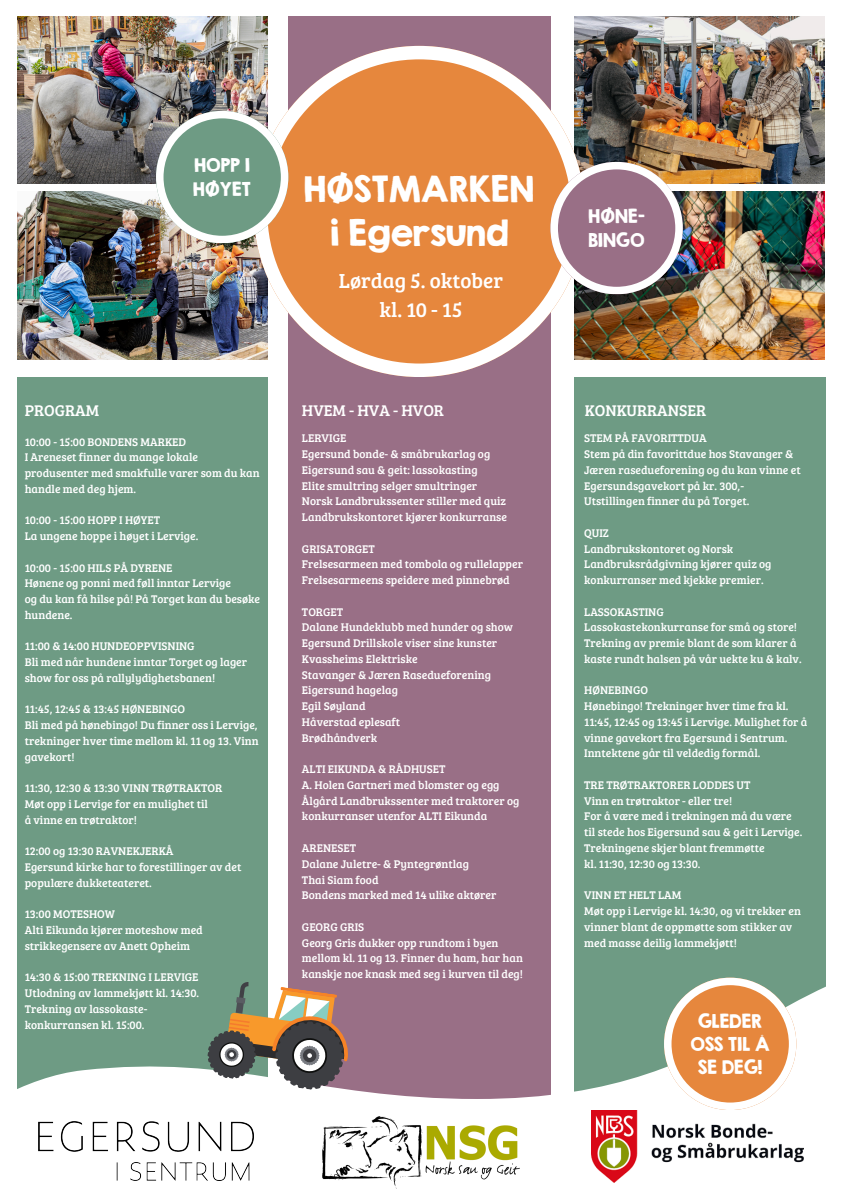
<style>
.page{position:relative;width:842px;height:1191px;background:#fff}
.page>*{position:absolute;margin:0;border:0;box-sizing:border-box;transform-origin:0 0}
.t1{font:32px/44.2px "KG Second Chances Solid";color:#fff;text-align:center}
.t2{font:21px/29.2px "Bree Serif";color:#fff;text-align:center}
.t3{font:17px/23.2px "KG Second Chances Solid";color:#fff}
.t4{font:16px "Bree Serif";color:#fff}
.t5{font:11.5px/15.8px "Bree Serif";color:#fff}
</style>
<div class="page">
<img style="left:17px;top:191px;width:237px;height:168px">
<img style="left:17px;top:17px;width:251px;height:167px">
<div style="left:574px;top:377px;width:252px;height:729px;background:#6e9b84"></div>
<div style="left:17px;top:377px;width:251px;height:775px;background:#6e9b84"></div>
<div style="left:288px;top:17px;width:262px;height:1135px;background:#996f86"></div>
<img style="left:574px;top:17px;width:250px;height:167px">
<img style="left:585px;top:191px;width:239px;height:168px">
<svg style="left:254px;top:46px;width:331px;height:331px"></svg>
<svg style="left:17px;top:940px;width:809px;height:249px"></svg>
<img style="left:323px;top:1116px;width:196px;height:71px">
<img style="left:592px;top:1109px;width:211px;height:73px">
<img style="left:38px;top:1121px;width:216px;height:59px">
<svg style="left:156px;top:111px;width:132px;height:132px"></svg>
<svg style="left:550px;top:162px;width:132px;height:132px"></svg>
<svg style="left:204px;top:980px;width:149px;height:113px"></svg>
<svg style="left:664px;top:977px;width:132px;height:132px;background:#dfa978"></svg>
<p class="t3" style="left:193px;top:154px;width:59px">HOPP I<br>HØYET</p>
<p class="t4" style="left:25px;top:399px;width:76px">PROGRAM</p>
<p class="t5" style="left:25px;top:433px;width:163px">10:00 - 15:00 BONDENS MARKED</p>
<p class="t5" style="left:25px;top:449px;width:236px">I Areneset finner du mange lokale produsenter med smakfulle varer som du kan handle med deg hjem.</p>
<p class="t5" style="left:25px;top:512px;width:137px">10:00 - 15:00 HOPP I HØYET</p>
<p class="t5" style="left:25px;top:527px;width:175px">La ungene hoppe i høyet i Lervige.</p>
<p class="t5" style="left:25px;top:559px;width:149px">10:00 - 15:00 HILS PÅ DYRENE</p>
<p class="t5" style="left:25px;top:575px;width:208px">Hønene og ponni med føll inntar Lervige</p>
<p class="t5" style="left:25px;top:590px;width:237px">og du kan få hilse på! På Torget kan du besøke hundene.</p>
<p class="t5" style="left:25px;top:638px;width:171px">11:00 &amp; 14:00 HUNDEOPPVISNING</p>
<p class="t5" style="left:25px;top:653px;width:224px">Bli med når hundene inntar Torget og lager show for oss på rallylydighetsbanen!</p>
<p class="t5" style="left:25px;top:701px;width:162px">11:45, 12:45 &amp; 13:45 HØNEBINGO</p>
<p class="t5" style="left:25px;top:716px;width:235px;text-align:justify">Bli med på hønebingo! Du finner oss i Lervige, trekninger hver time mellom kl. 11 og 13. Vinn gavekort!</p>
<p class="t5" style="left:25px;top:779px;width:199px">11:30, 12:30 &amp; 13:30 VINN TRØTRAKTOR</p>
<p class="t5" style="left:25px;top:795px;width:185px">Møt opp i Lervige for en mulighet til</p>
<p class="t5" style="left:25px;top:811px;width:114px">å vinne en trøtraktor!</p>
<p class="t5" style="left:25px;top:842px;width:150px">12:00 og 13:30 RAVNEKJERKÅ</p>
<p class="t5" style="left:25px;top:858px;width:218px">Egersund kirke har to forestillinger av det populære dukketeateret.</p>
<p class="t5" style="left:25px;top:905px;width:92px">13:00 MOTESHOW</p>
<p class="t5" style="left:25px;top:921px;width:179px">Alti Eikunda kjører moteshow med strikkegensere av Anett Opheim</p>
<p class="t5" style="left:25px;top:968px;width:175px">14:30 &amp; 15:00 TREKNING I LERVIGE</p>
<h1 class="t5" style="left:25px;top:984px;width:176px">Utlodning av lammekjøtt kl. 14:30.</h1>
<h2 class="t5" style="left:25px;top:1000px;width:124px">Trekning av lassokaste-</h2>
<h3 class="t5" style="left:25px;top:1016px;width:121px">konkurransen kl. 15:00.</h3>
<h3 class="t1" style="left:304px;top:166px;width:232px">HØSTMARKEN i Egersund</h3>
<p class="t2" style="left:339px;top:264px;width:166px">Lørdag 5. oktober kl. 10 - 15</p>
<p class="t3" style="left:588px;top:205px;width:58px">HØNE-<br>BINGO</p>
<p class="t4" style="left:302px;top:399px;width:143px">HVEM - HVA - HVOR</p>
<p class="t4" style="left:585px;top:399px;width:123px">KONKURRANSER</p>
<p class="t5" style="left:584px;top:429px;width:124px">STEM PÅ FAVORITTDUA</p>
<p class="t5" style="left:584px;top:445px;width:218px">Stem på din favorittdue hos Stavanger &amp;<br>Jæren rasedueforening og du kan vinne et<br>Egersundsgavekort på kr. 300,-</p>
<p class="t5" style="left:584px;top:492px;width:167px">Utstillingen finner du på Torget.</p>
<p class="t5" style="left:584px;top:524px;width:26px">QUIZ</p>
<p class="t5" style="left:584px;top:540px;width:189px">Landbrukskontoret og Norsk<br>Landbruksrådgivning kjører quiz og konkurranser med kjekke premier.</p>
<p class="t5" style="left:584px;top:603px;width:81px">LASSOKASTING</p>
<p class="t5" style="left:584px;top:618px;width:219px">Lassokastekonkurranse for små og store!<br>Trekning av premie blant de som klarer å kaste rundt halsen på vår uekte ku &amp; kalv.</p>
<p class="t5" style="left:584px;top:681px;width:65px">HØNEBINGO</p>
<p class="t5" style="left:584px;top:697px;width:225px">Hønebingo! Trekninger hver time fra kl.<br>11:45, 12:45 og 13:45 i Lervige. Mulighet for å vinne gavekort fra Egersund i Sentrum.<br>Inntektene går til veldedig formål.</p>
<p class="t5" style="left:584px;top:776px;width:168px">TRE TRØTRAKTORER LODDES UT</p>
<p class="t5" style="left:584px;top:792px;width:150px">Vinn en trøtraktor - eller tre!</p>
<p class="t5" style="left:584px;top:807px;width:209px">For å være med i trekningen må du være</p>
<p class="t5" style="left:584px;top:823px;width:220px">til stede hos Eigersund sau &amp; geit i Lervige.<br>Trekningene skjer blant fremmøtte</p>
<p class="t5" style="left:584px;top:855px;width:118px">kl. 11:30, 12:30 og 13:30.</p>
<p class="t5" style="left:584px;top:886px;width:99px">VINN ET HELT LAM</p>
<p class="t5" style="left:584px;top:902px;width:218px">Møt opp i Lervige kl. 14:30, og vi trekker en vinner blant de oppmøtte som stikker av med masse deilig lammekjøtt!</p>
<h3 class="t5" style="left:302px;top:429px;width:46px">LERVIGE</h3>
<h3 class="t5" style="left:302px;top:445px;width:190px">Egersund bonde- &amp; småbrukarlag og<br>Eigersund sau &amp; geit: lassokasting</h3>
<p class="t5" style="left:302px;top:477px;width:177px">Elite smultring selger smultringer</p>
<p class="t5" style="left:302px;top:492px;width:206px">Norsk Landbrukssenter stiller med quiz</p>
<p class="t5" style="left:302px;top:508px;width:206px">Landbrukskontoret kjører konkurranse</p>
<p class="t5" style="left:302px;top:540px;width:74px">GRISATORGET</p>
<p class="t5" style="left:302px;top:555px;width:223px">Frelsesarmeen med tombola og rullelapper</p>
<p class="t5" style="left:302px;top:571px;width:209px">Frelsesarmeens speidere med pinnebrød</p>
<p class="t5" style="left:302px;top:603px;width:43px">TORGET</p>
<p class="t5" style="left:302px;top:618px;width:213px">Dalane Hundeklubb med hunder og show</p>
<p class="t5" style="left:302px;top:634px;width:197px">Egersund Drillskole viser sine kunster</p>
<p class="t5" style="left:302px;top:650px;width:117px">Kvassheims Elektriske</p>
<p class="t5" style="left:302px;top:666px;width:190px">Stavanger &amp; Jæren Rasedueforening</p>
<p class="t5" style="left:302px;top:681px;width:97px">Eigersund hagelag</p>
<p class="t5" style="left:302px;top:697px;width:65px">Egil Søyland</p>
<p class="t5" style="left:302px;top:713px;width:100px">Håverstad eplesaft</p>
<p class="t5" style="left:302px;top:729px;width:77px">Brødhåndverk</p>
<p class="t5" style="left:302px;top:760px;width:145px">ALTI EIKUNDA &amp; RÅDHUSET</p>
<p class="t5" style="left:302px;top:776px;width:199px">A. Holen Gartneri med blomster og egg</p>
<p class="t5" style="left:302px;top:792px;width:219px">Ålgård Landbrukssenter med traktorer og konkurranser utenfor ALTI Eikunda</p>
<p class="t5" style="left:302px;top:839px;width:56px">ARENESET</p>
<p class="t5" style="left:302px;top:855px;width:169px">Dalane Juletre- &amp; Pyntegrøntlag</p>
<p class="t5" style="left:302px;top:870px;width:78px">Thai Siam food</p>
<p class="t5" style="left:302px;top:886px;width:196px">Bondens marked med 14 ulike aktører</p>
<h3 class="t5" style="left:302px;top:918px;width:64px">GEORG GRIS</h3>
<p class="t5" style="left:302px;top:933px;width:223px">Georg Gris dukker opp rundtom i byen mellom kl. 11 og 13. Finner du ham, har han kanskje noe knask med seg i kurven til deg!</p>
<p class="t3" style="left:690px;top:1009px;width:81px;text-align:center">GLEDER<br>OSS TIL Å<br>SE DEG!</p>
</div>
